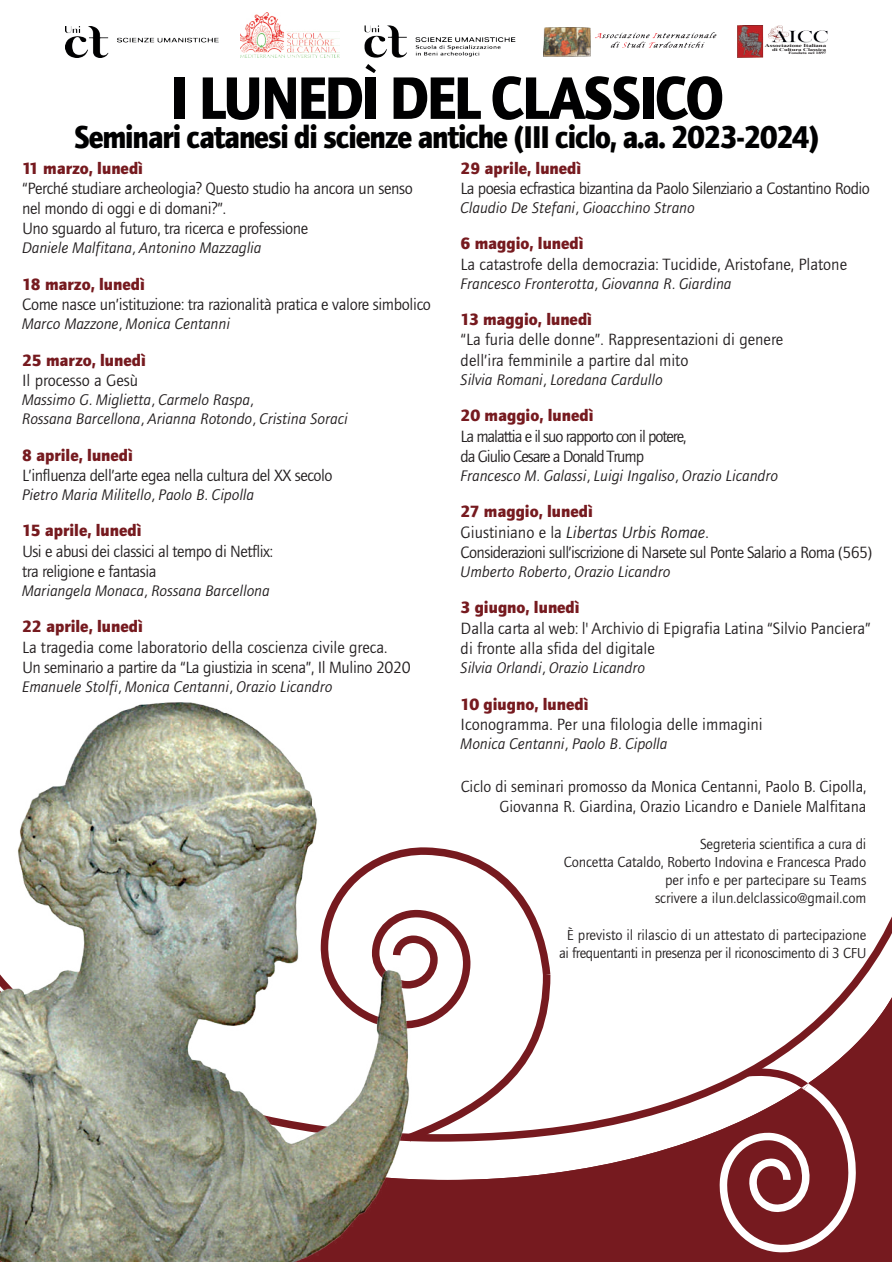
<style>
.page{position:relative;width:893px;height:1263px;background:#fff}
.page>*{position:absolute;margin:0;border:0;box-sizing:border-box;transform-origin:0 0}
.t1{font:700 62.1px "Foundry Journal";letter-spacing:-.035em;color:#000001;scale:.91 1}
.t2{font:700 32.55px "Foundry Journal";letter-spacing:-.035em;color:#000001;scale:.91 1}
.t3{font:16.95px/20.2px "Foundry Journal";color:#231f20}
.t4{font:16.95px/20.2px "Foundry Journal";letter-spacing:-.02em;color:#231f20}
.t5{font:700 16.95px "Foundry Journal";color:#761a1f}
.t6{font:16.95px "Foundry Journal";letter-spacing:-.04em;color:#231f20}
.t7{font:16.95px/20.2px "Foundry Journal";letter-spacing:-.06em;color:#231f20}
.t8{font:italic 16.95px "Foundry Journal W04";color:#231f20}
.t9{font:16.5px/19.8px "Foundry Journal";letter-spacing:-.005em;color:#231f20;text-align:right}
.t10{font:italic 15.9px/19px "Foundry Journal W04";color:#231f20}
.t11{font:15px/18px "Foundry Journal";letter-spacing:-.01em;color:#231f20;text-align:right}
.t12{font:700 4.5px "Times New Roman";letter-spacing:-.015em;color:#231f20;scale:1.54 1}
.t13{font:700 4.2px "Times New Roman";letter-spacing:-.015em;color:#231f20;scale:1.61 1}
.t14{font:700 3.45px "Times New Roman";letter-spacing:-.025em;color:#231f20;scale:1.55 1}
.s1{font-family:"Foundry Journal";font-style:normal}
</style>
<div class="page">
<img style="left:240px;top:13px;width:99px;height:44px">
<img style="left:364px;top:25px;width:152px;height:33px">
<svg style="left:595px;top:32px;width:122px;height:16px"></svg>
<img style="left:544px;top:27px;width:47px;height:30px">
<img style="left:65px;top:26px;width:153px;height:32px">
<img style="left:737px;top:26px;width:90px;height:31px">
<svg style="left:365px;top:64px;width:11px;height:9px"></svg>
<svg style="left:415px;top:1145px;width:476px;height:116px;fill:#761a1f"></svg>
<svg style="left:415px;top:847px;width:476px;height:298px"></svg>
<svg style="left:718px;top:1066px;width:139px;height:186px"></svg>
<img style="left:0;top:703px;width:415px;height:558px">
<p class="t12" style="left:765px;top:43px;width:41px">Associazione Italiana</p>
<p class="t13" style="left:772px;top:46px;width:35px">di Cultura Classica</p>
<p class="t14" style="left:788px;top:51px;width:26px">Fondata nel 1897</p>
<h1 class="t1" style="left:171px;top:62px;width:609px">I LUNEDI DEL CLASSICO</h1>
<h2 class="t2" style="left:74px;top:118px;width:821px">Seminari catanesi di scienze antiche (III ciclo, a.a. 2023-2024)</h2>
<p class="t5" style="left:22px;top:158px;width:122px">11 marzo, lunedì</p>
<p class="t4" style="left:22px;top:178px;width:392px">“Perché studiare archeologia? Questo studio ha ancora un senso nel mondo di oggi e di domani?”.<br>Uno sguardo al futuro, tra ricerca e professione</p>
<p class="t10" style="left:22px;top:237px;width:241px">Daniele Malfitana, Antonino Mazzaglia</p>
<p class="t5" style="left:22px;top:274px;width:124px">18 marzo, lunedì</p>
<p class="t4" style="left:22px;top:295px;width:410px">Come nasce un’istituzione: tra razionalità pratica e valore simbolico</p>
<p class="t10" style="left:22px;top:313px;width:210px">Marco Mazzone, Monica Centanni</p>
<p class="t5" style="left:22px;top:350px;width:125px">25 marzo, lunedì</p>
<p class="t3" style="left:22px;top:371px;width:118px">Il processo a Gesù</p>
<p class="t10" style="left:22px;top:389px;width:327px">Massimo G. Miglietta, Carmelo Raspa,<br>Rossana Barcellona, Arianna Rotondo, Cristina Soraci</p>
<p class="t5" style="left:22px;top:445px;width:112px">8 aprile, lunedì</p>
<p class="t4" style="left:22px;top:465px;width:312px">L’influenza dell’arte egea nella cultura del XX secolo</p>
<p class="t10" style="left:22px;top:484px;width:234px">Pietro Maria Militello, Paolo B. Cipolla</p>
<p class="t5" style="left:22px;top:521px;width:121px">15 aprile, lunedì</p>
<p class="t4" style="left:22px;top:541px;width:252px">Usi e abusi dei classici al tempo di Netflix: tra religione e fantasia</p>
<p class="t10" style="left:22px;top:580px;width:249px">Mariangela Monaca, Rossana Barcellona</p>
<p class="t5" style="left:22px;top:617px;width:122px">22 aprile, lunedì</p>
<p class="t3" style="left:22px;top:637px;width:390px">La tragedia come laboratorio della coscienza civile greca.<br>Un seminario a partire da “La giustizia in scena”, Il Mulino 2020</p>
<p class="t10" style="left:22px;top:676px;width:312px">Emanuele Stolfi, Monica Centanni, Orazio Licandro</p>
<p class="t5" style="left:461px;top:158px;width:122px">29 aprile, lunedì</p>
<p class="t4" style="left:461px;top:178px;width:411px">La poesia ecfrastica bizantina da Paolo Silenziario a Costantino Rodio</p>
<p class="t10" style="left:461px;top:197px;width:236px">Claudio De Stefani, Gioacchino Strano</p>
<p class="t5" style="left:461px;top:234px;width:124px">6 maggio, lunedì</p>
<p class="t3" style="left:461px;top:254px;width:388px">La catastrofe della democrazia: Tucidide, Aristofane, Platone</p>
<p class="t10" style="left:461px;top:273px;width:273px">Francesco Fronterotta, Giovanna R. Giardina</p>
<p class="t5" style="left:461px;top:310px;width:133px">13 maggio, lunedì</p>
<p class="t3" style="left:461px;top:330px;width:324px">“La furia delle donne”. Rappresentazioni di genere dell’ira femminile a partire dal mito</p>
<p class="t10" style="left:461px;top:369px;width:204px">Silvia Romani, Loredana Cardullo</p>
<p class="t5" style="left:461px;top:406px;width:134px">20 maggio, lunedì</p>
<p class="t7" style="left:461px;top:426px;width:227px">La malattia e il suo rapporto con il potere, da Giulio Cesare a Donald Trump</p>
<p class="t10" style="left:461px;top:465px;width:319px">Francesco M. Galassi, Luigi Ingaliso, Orazio Licandro</p>
<p class="t5" style="left:461px;top:502px;width:134px">27 maggio, lunedì</p>
<p class="t8" style="left:461px;top:520px;width:250px"><span class="s1">Giustiniano e la</span> Libertas Urbis Romae<span class="s1">.</span></p>
<p class="t6" style="left:461px;top:543px;width:413px">Considerazioni sull’iscrizione di Narsete sul Ponte Salario a Roma (565)</p>
<p class="t10" style="left:461px;top:561px;width:212px">Umberto Roberto, Orazio Licandro</p>
<p class="t5" style="left:461px;top:598px;width:121px">3 giugno, lunedì</p>
<p class="t3" style="left:461px;top:618px;width:412px">Dalla carta al web: l'Archivio di Epigrafia Latina “Silvio Panciera” di fronte alla sfida del digitale</p>
<p class="t10" style="left:461px;top:657px;width:186px">Silvia Orlandi, Orazio Licandro</p>
<p class="t5" style="left:461px;top:694px;width:129px">10 giugno, lunedì</p>
<p class="t3" style="left:461px;top:714px;width:304px">Iconogramma. Per una filologia delle immagini</p>
<p class="t10" style="left:461px;top:733px;width:209px">Monica Centanni, Paolo B. Cipolla</p>
<p class="t9" style="left:461px;top:777px;width:407px">Ciclo di seminari promosso da Monica Centanni, Paolo B. Cipolla,<br>Giovanna R. Giardina, Orazio Licandro e Daniele Malfitana</p>
<p class="t11" style="left:564px;top:835px;width:304px">Segreteria scientifica a cura di<br>Concetta Cataldo, Roberto Indovina e Francesca Prado per info e per partecipare su Teams<br>scrivere a ilun.delclassico@gmail.com</p>
<p class="t11" style="left:559px;top:927px;width:309px;text-align:center">È previsto il rilascio di un attestato di partecipazione ai frequentanti in presenza per il riconoscimento di 3 CFU</p>
</div>
